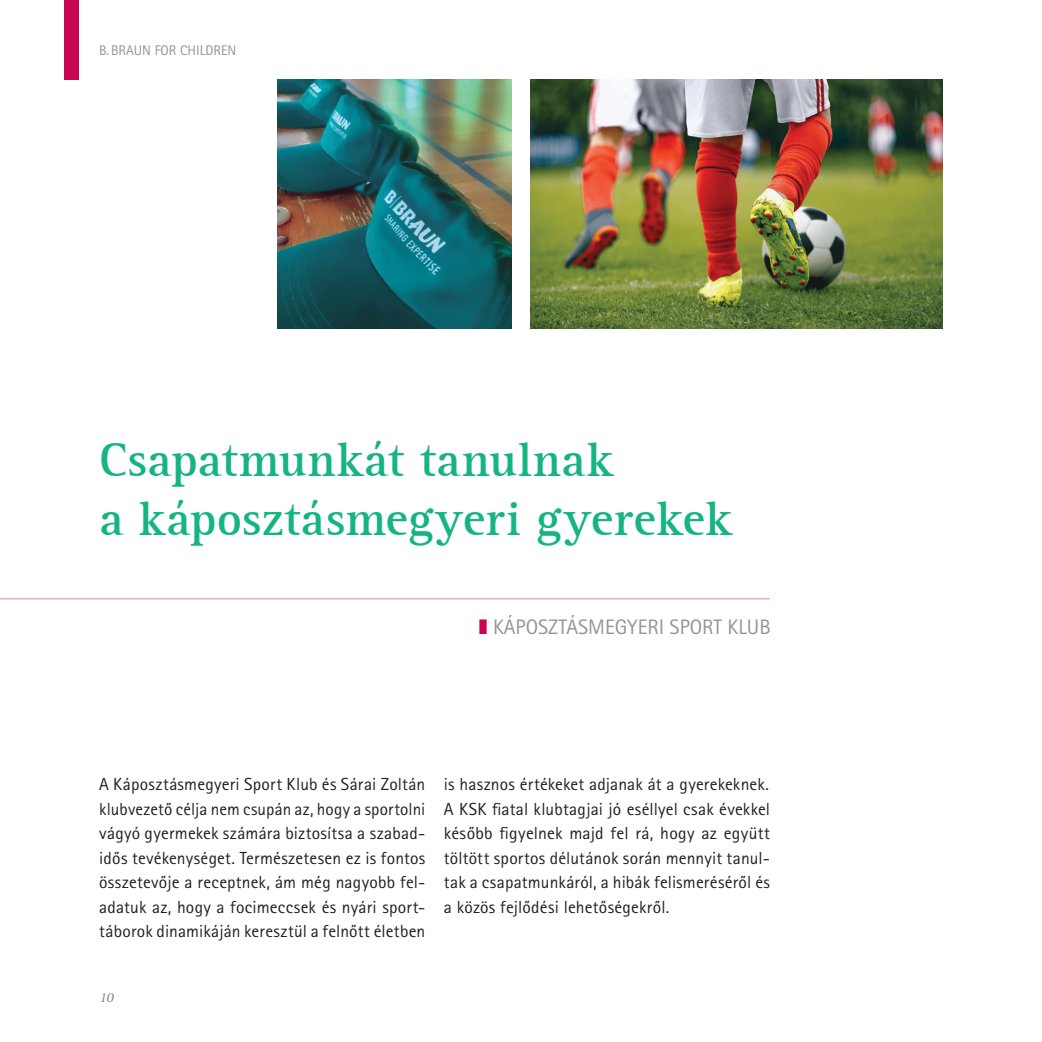
<style>
.page{position:relative;width:1042px;height:1042px;background:#fff}
.page>*{position:absolute;margin:0;border:0;box-sizing:border-box;transform-origin:0 0}
.t1{font:49px/58.8px "Rotis Serif CE Bold 65 A";letter-spacing:.005em;color:#16b484}
.t2{font:21px "Rotis Sans Serif Pro";color:#939598}
.t3{font:17.5px/24.5px "Rotis Sans Serif Pro";letter-spacing:.01em;color:#231f20;text-align:justify}
.t4{font:14px "Rotis Sans Serif Pro";color:#939598}
.t5{font:14px "Rotis Serif CE Italic 56 A";color:#808285}
.s1{color:#c70851}
</style>
<div class="page">
<div style="left:64px;top:0;width:15px;height:79px;background:#c70851"></div>
<img style="left:531px;top:79px;width:412px;height:250px">
<img style="left:278px;top:79px;width:233px;height:250px">
<hr style="left:0;top:598px;width:770px;height:1px;background:#e08c95">
<p class="t4" style="left:99px;top:42px;width:139px">B.BRAUN FOR CHILDREN</p>
<h1 class="t1" style="left:99px;top:431px;width:634px">Csapatmunkát tanulnak<br>a káposztásmegyeri gyerekek</h1>
<p class="t2" style="left:479px;top:614px;width:293px"><span class="s1">❚</span> KÁPOSZTÁSMEGYERI SPORT KLUB</p>
<p class="t3" style="left:99px;top:772px;width:328px">A Káposztásmegyeri Sport Klub és Sárai Zoltán klubvezető célja nem csupán az, hogy a sportolni vágyó gyermekek számára biztosítsa a szabad&shy;idős tevékenységet. Természetesen ez is fontos összetevője a receptnek, ám még nagyobb fel&shy;adatuk az, hogy a focimeccsek és nyári sport&shy;táborok dinamikáján keresztül a felnőtt életben</p>
<p class="t3" style="left:444px;top:772px;width:328px">is hasznos értékeket adjanak át a gyerekeknek.<br>A KSK fiatal klubtagjai jó eséllyel csak évekkel később figyelnek majd fel rá, hogy az együtt töltött sportos délutánok során mennyit tanul&shy;tak a csapatmunkáról, a hibák felismeréséről és a közös fejlődési lehetőségekről.</p>
<p class="t5" style="left:99px;top:989px;width:16px">10</p>
</div>
